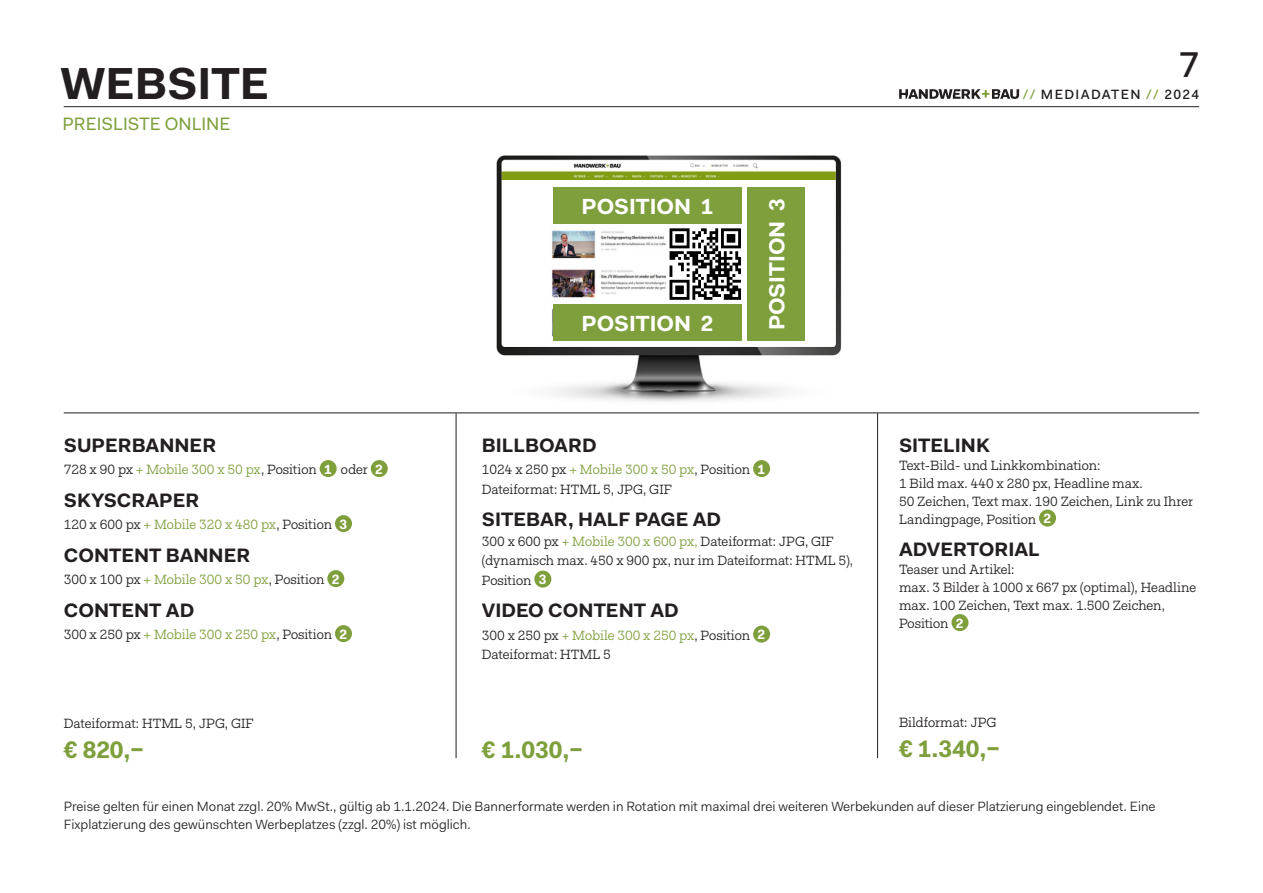
<style>
.page{position:relative;width:1263px;height:893px;background:#fff}
.page>*{position:absolute;margin:0;border:0;box-sizing:border-box;transform-origin:0 0}
._05_Kopfzeile_unterp{font:700 45px "Fakt Pro";color:#231f20}
.t1{font:500 36px "Fakt Pro";color:#231f20}
._03_TT_klein{font:700 24px "Fakt Pro";color:#7e9f3c}
._03_TT_Preisliste{font:700 21.9px "Fakt Pro";color:#fff}
._03_TT_Preisliste-2{font:700 19.5px "Fakt Pro";color:#231f20}
._05_Kopfzeile_blau_O{font:18px "Fakt Pro";color:#7e9f3c}
._02_GS_Preisliste{font:13.5px/18px "Fakt Slab Pro Blond";color:#231f20}
._02_BU{font:13.5px/18px "Fakt Pro Blond";color:#231f20}
._03_TT_klein-2{font:13.5px "Fakt Slab Pro Blond";color:#231f20}
.t2{font:500 13.5px "Fakt Pro";letter-spacing:.1em;color:#231f20}
.t3{font:700 13.5px "Fakt Pro";color:#fff}
.s1{color:#7e9f3c}
</style>
<div class="page">
<hr style="left:64px;top:106px;width:1135px;height:1px;background:#231f20">
<svg style="left:899px;top:89px;width:120px;height:10px"></svg>
<img style="left:496px;top:155px;width:346px;height:247px">
<div style="left:553px;top:188px;width:189px;height:36px;background:#7e9f3c"></div>
<div style="left:553px;top:304px;width:189px;height:37px;background:#7e9f3c"></div>
<div style="left:747px;top:188px;width:58px;height:153px;background:#7e9f3c"></div>
<div style="left:320px;top:460px;width:17px;height:17px;background:#7e9f3c;border-radius:50%"></div>
<div style="left:371px;top:460px;width:17px;height:17px;background:#7e9f3c;border-radius:50%"></div>
<div style="left:335px;top:515px;width:17px;height:17px;background:#7e9f3c;border-radius:50%"></div>
<div style="left:327px;top:570px;width:17px;height:17px;background:#7e9f3c;border-radius:50%"></div>
<div style="left:335px;top:625px;width:17px;height:17px;background:#7e9f3c;border-radius:50%"></div>
<div style="left:753px;top:460px;width:17px;height:17px;background:#7e9f3c;border-radius:50%"></div>
<div style="left:534px;top:571px;width:17px;height:17px;background:#7e9f3c;border-radius:50%"></div>
<div style="left:753px;top:626px;width:17px;height:17px;background:#7e9f3c;border-radius:50%"></div>
<div style="left:1039px;top:510px;width:17px;height:17px;background:#7e9f3c;border-radius:50%"></div>
<div style="left:951px;top:614px;width:17px;height:17px;background:#7e9f3c;border-radius:50%"></div>
<hr style="left:64px;top:412px;width:1135px;height:1px;background:#231f20">
<hr style="left:456px;top:413px;width:1px;height:345px;background:#231f20">
<hr style="left:877px;top:413px;width:1px;height:345px;background:#231f20">
<div style="left:667px;top:225px;width:77px;height:78px;background:#fff"></div>
<svg style="left:669px;top:228px;width:72px;height:72px"></svg>
<p class="_05_Kopfzeile_unterp" style="left:60px;top:53px;width:210px">WEBSITE</p>
<p class="_05_Kopfzeile_blau_O" style="left:63px;top:111px;width:170px">PREISLISTE ONLINE</p>
<p class="_03_TT_Preisliste-2" style="left:64px;top:432px;width:154px">SUPERBANNER</p>
<p class="_02_GS_Preisliste" style="left:64px;top:460px;width:254px">728 x 90 px <span class="s1">+ Mobile 300 x 50 px</span>, Position</p>
<p class="t3" style="left:324px;top:460px;width:9px">1</p>
<p class="_02_GS_Preisliste" style="left:341px;top:460px;width:28px">oder</p>
<p class="t3" style="left:375px;top:460px;width:9px">2</p>
<p class="_03_TT_Preisliste-2" style="left:64px;top:487px;width:137px">SKYSCRAPER</p>
<p class="_02_GS_Preisliste" style="left:64px;top:515px;width:270px">120 x 600 px <span class="s1">+ Mobile 320 x 480 px</span>, Position</p>
<p class="t3" style="left:339px;top:515px;width:9px">3</p>
<p class="_03_TT_Preisliste-2" style="left:64px;top:542px;width:188px">CONTENT BANNER</p>
<p class="_02_GS_Preisliste" style="left:64px;top:570px;width:262px">300 x 100 px <span class="s1">+ Mobile 300 x 50 px</span>, Position</p>
<p class="t3" style="left:332px;top:570px;width:9px">2</p>
<p class="_03_TT_Preisliste-2" style="left:64px;top:597px;width:132px">CONTENT AD</p>
<p class="_02_GS_Preisliste" style="left:64px;top:625px;width:270px">300 x 250 px <span class="s1">+ Mobile 300 x 250 px</span>, Position</p>
<p class="t3" style="left:339px;top:625px;width:9px">2</p>
<p class="_03_TT_Preisliste" style="left:581px;top:192px;width:133px">POSITION 1</p>
<p class="_03_TT_Preisliste" style="left:581px;top:309px;width:133px">POSITION 2</p>
<p class="_03_TT_Preisliste" style="left:762px;top:330px;width:133px;rotate:-90deg">POSITION 3</p>
<p class="_03_TT_Preisliste-2" style="left:482px;top:432px;width:116px">BILLBOARD</p>
<p class="_02_GS_Preisliste" style="left:482px;top:460px;width:270px">1024 x 250 px <span class="s1">+ Mobile 300 x 50 px</span>, Position</p>
<p class="t3" style="left:757px;top:460px;width:9px">1</p>
<p class="_02_GS_Preisliste" style="left:482px;top:480px;width:192px">Dateiformat: HTML 5, JPG, GIF</p>
<p class="_03_TT_Preisliste-2" style="left:482px;top:506px;width:241px">SITEBAR, HALF PAGE AD</p>
<p class="_02_GS_Preisliste" style="left:482px;top:531px;width:373px;line-height:19.5px">300 x 600 px <span class="s1">+ Mobile 300 x 600 px,</span> Dateiformat: JPG, GIF (dynamisch max. 450 x 900 px, nur im Dateiformat: HTML 5),<br>Position</p>
<p class="t3" style="left:539px;top:570px;width:9px">3</p>
<p class="_03_TT_Preisliste-2" style="left:482px;top:597px;width:198px">VIDEO CONTENT AD</p>
<p class="_02_GS_Preisliste" style="left:482px;top:626px;width:270px">300 x 250 px <span class="s1">+ Mobile 300 x 250 px</span>, Position</p>
<p class="t3" style="left:757px;top:625px;width:9px">2</p>
<p class="_03_TT_klein-2" style="left:482px;top:645px;width:130px">Dateiformat: HTML 5</p>
<p class="_03_TT_klein-2" style="left:64px;top:714px;width:192px">Dateiformat: HTML 5, JPG, GIF</p>
<p class="_03_TT_klein" style="left:64px;top:734px;width:82px">€ 820,–</p>
<p class="_03_TT_klein" style="left:482px;top:734px;width:102px">€ 1.030,–</p>
<h2 class="t1" style="left:1179px;top:41px;width:22px">7</h2>
<p class="t2" style="left:1023px;top:85px;width:178px"><span class="s1">//</span> MEDIADATEN <span class="s1">//</span> 2024</p>
<p class="_03_TT_Preisliste-2" style="left:899px;top:432px;width:93px">SITELINK</p>
<p class="_02_GS_Preisliste" style="left:899px;top:456px;width:295px">Text-Bild- und Linkkombination:<br>1 Bild max. 440 x 280 px, Headline max.<br>50 Zeichen, Text max. 190 Zeichen, Link zu Ihrer Landingpage, Position</p>
<p class="t3" style="left:1043px;top:509px;width:9px">2</p>
<p class="_03_TT_Preisliste-2" style="left:899px;top:536px;width:142px">ADVERTORIAL</p>
<p class="_02_GS_Preisliste" style="left:899px;top:560px;width:299px">Teaser und Artikel:<br>max. 3 Bilder à 1000 x 667 px (optimal), Headline max. 100 Zeichen, Text max. 1.500 Zeichen,<br>Position</p>
<p class="t3" style="left:956px;top:614px;width:9px">2</p>
<p class="_03_TT_klein-2" style="left:899px;top:713px;width:99px">Bildformat: JPG</p>
<p class="_03_TT_klein" style="left:899px;top:733px;width:102px">€ 1.340,–</p>
<p class="_02_BU" style="left:64px;top:797px;width:1093px">Preise gelten für einen Monat zzgl. 20% MwSt., gültig ab 1.1.2024. Die Bannerformate werden in Rotation mit maximal drei weiteren Werbekunden auf dieser Platzierung eingeblendet. Eine<br>Fixplatzierung des gewünschten Werbeplatzes (zzgl. 20%) ist möglich.</p>
</div>
